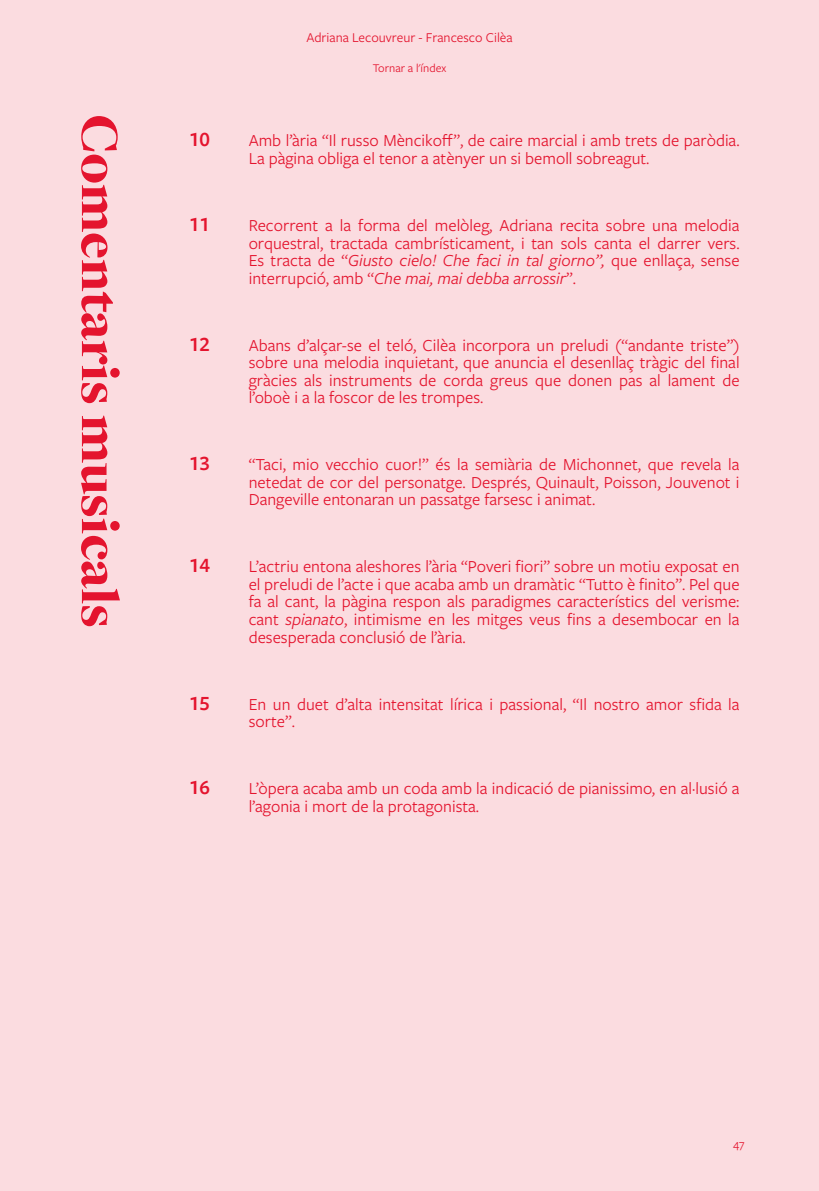
<style>
.page{position:relative;width:819px;height:1191px;background:#fbdce0}
.page>*{position:absolute;margin:0;border:0;box-sizing:border-box;transform-origin:0 0}
.t1{font:900 56px "Freight Disp Pro";color:#e4142e}
.t2{font:600 21px "Freight Sans Pro";color:#e4142e}
.t3{font:17.5px/17.5px "Freight Sans Pro";color:#e4142e;text-align:justify}
.t4{font:14px "Freight Sans Pro";color:#e4142e}
.t5{font:12.25px "Freight Sans Pro";color:#e4142e}
.s1{font-style:italic}
</style>
<div class="page">
<h1 class="t1" style="left:137px;top:114px;width:515px;rotate:90deg">Comentaris musicals</h1>
<p class="t4" style="left:306px;top:28px;width:208px">Adriana Lecouvreur - Francesco Cilèa</p>
<p class="t5" style="left:373px;top:60px;width:75px">Tornar a l'índex</p>
<p class="t2" style="left:189px;top:125px;width:22px">10</p>
<p class="t3" style="left:249px;top:131px;width:492px">Amb l’ària “Il russo Mèncikoff”, de caire marcial i amb trets de paròdia.<br>La pàgina obliga el tenor a atènyer un si bemoll sobreagut.</p>
<p class="t2" style="left:189px;top:210px;width:22px">11</p>
<p class="t3" style="left:249px;top:216px;width:492px">Recorrent a la forma del melòleg, Adriana recita sobre una melodia orquestral, tractada cambrísticament, i tan sols canta el darrer vers.<br>Es tracta de “<span class="s1">Giusto cielo! Che faci in tal giorno”,</span> que enllaça, sense interrupció, amb “<span class="s1">Che mai, mai debba arrossir</span>”.</p>
<p class="t2" style="left:189px;top:329px;width:22px">12</p>
<p class="t3" style="left:249px;top:335px;width:492px">Abans d’alçar-se el teló, Cilèa incorpora un preludi (“andante triste”) sobre una melodia inquietant, que anuncia el desenllaç tràgic del final gràcies als instruments de corda greus que donen pas al lament de l’oboè i a la foscor de les trompes.</p>
<p class="t2" style="left:189px;top:449px;width:22px">13</p>
<p class="t3" style="left:249px;top:455px;width:492px">“Taci, mio vecchio cuor!” és la semiària de Michonnet, que revela la netedat de cor del personatge. Després, Quinault, Poisson, Jouvenot i Dangeville entonaran un passatge farsesc i animat.</p>
<p class="t2" style="left:189px;top:551px;width:22px">14</p>
<p class="t3" style="left:249px;top:557px;width:492px">L’actriu entona aleshores l’ària “Poveri fiori” sobre un motiu exposat en el preludi de l’acte i que acaba amb un dramàtic “Tutto è finito”. Pel que fa al cant, la pàgina respon als paradigmes característics del verisme: cant <span class="s1">spianato</span>, intimisme en les mitges veus fins a desembocar en la desesperada conclusió de l’ària.</p>
<p class="t2" style="left:189px;top:688px;width:22px">15</p>
<p class="t3" style="left:249px;top:694px;width:492px">En un duet d’alta intensitat lírica i passional, “Il nostro amor sfida la sorte”.</p>
<p class="t2" style="left:189px;top:773px;width:22px">16</p>
<p class="t3" style="left:249px;top:779px;width:492px">L’òpera acaba amb un coda amb la indicació de pianissimo, en al·lusió a l’agonia i mort de la protagonista.</p>
<p class="t5" style="left:733px;top:1135px;width:13px">47</p>
</div>
